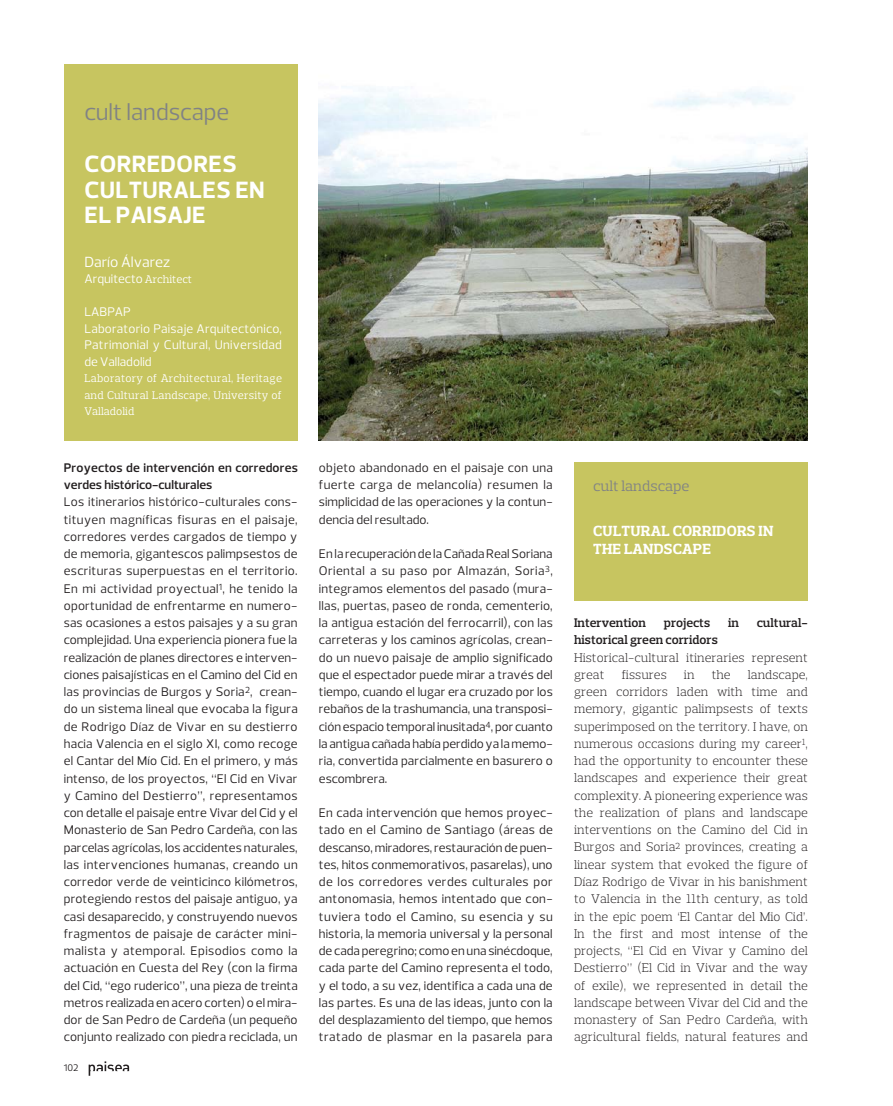
<style>
.page{position:relative;width:893px;height:1106px;background:#fff}
.page>*{position:absolute;margin:0;border:0;box-sizing:border-box;transform-origin:0 0}
.t1{font:700 24px/25.5px "Prelo";letter-spacing:.015em;color:#fff}
.t2{font:24px "Prelo";color:#808285}
.t3{font:700 15px/18px "Prelo Slab";letter-spacing:.015em;color:#fff}
.t4{font:15px "Prelo Slab";color:#808285}
.t5{font:15px "Prelo";color:#fff}
.t6{font:12.75px/17.2px "Prelo";letter-spacing:.01em;color:#231f20;text-align:justify}
.t7{font:300 12.75px/17.2px "Prelo Slab";color:#231f20}
.t8{font:12.75px/16.5px "Prelo";letter-spacing:.01em;color:#fff}
.t9{font:600 12.75px/17.2px "Prelo";letter-spacing:.015em;color:#231f20}
.t10{font:600 12.75px "Prelo Slab";color:#231f20}
.t11{font:11.25px/16.5px "Prelo Slab";letter-spacing:.015em;color:#fff;text-align:justify}
.t12{font:9.75px "Prelo";color:#231f20}
.s1{font-family:"Prelo Slab";font-size:11.25px}
</style>
<div class="page">
<div style="left:64px;top:64px;width:234px;height:376px;background:#c7c560"></div>
<img style="left:319px;top:86px;width:489px;height:354px">
<svg style="left:89px;top:1061px;width:40px;height:14px"></svg>
<div style="left:574px;top:462px;width:234px;height:138px;background:#c7c560"></div>
<h1 class="t2" style="left:84px;top:103px;width:146px">cult landscape</h1>
<h1 class="t1" style="left:85px;top:154px;width:182px">CORREDORES<br>CULTURALES EN<br>EL PAISAJE</h1>
<p class="t5" style="left:84px;top:256px;width:87px">Darío Álvarez</p>
<p class="t8" style="left:84px;top:272px;width:109px">Arquitecto <span class="s1">Architect</span></p>
<p class="t8" style="left:84px;top:305px;width:199px">LABPAP<br>Laboratorio Paisaje Arquitectónico,<br>Patrimonial y Cultural, Universidad de Valladolid</p>
<p class="t11" style="left:84px;top:371px;width:199px">Laboratory of Architectural, Heritage and Cultural Landscape, University of Valladolid</p>
<p class="t9" style="left:64px;top:460px;width:236px">Proyectos de intervención en corredores verdes histórico-culturales</p>
<p class="t6" style="left:64px;top:495px;width:236px">Los itinerarios histórico-culturales cons&shy;tituyen magníficas fisuras en el paisaje, corredores verdes cargados de tiempo y de memoria, gigantescos palimpsestos de escrituras superpuestas en el territorio.<br>En mi actividad proyectual<sup>1</sup>, he tenido la oportunidad de enfrentarme en numero&shy;sas ocasiones a estos paisajes y a su gran complejidad. Una experiencia pionera fue la realización de planes directores e interven&shy;ciones paisajísticas en el Camino del Cid en las provincias de Burgos y Soria<sup>2</sup>, crean&shy;do un sistema lineal que evocaba la figura de Rodrigo Díaz de Vivar en su destierro hacia Valencia en el siglo XI, como recoge el Cantar del Mío Cid. En el primero, y más intenso, de los proyectos, “El Cid en Vivar y Camino del Destierro”, representamos con detalle el paisaje entre Vivar del Cid y el Monasterio de San Pedro Cardeña, con las parcelas agrícolas, los accidentes naturales, las intervenciones humanas, creando un corredor verde de veinticinco kilómetros, protegiendo restos del paisaje antiguo, ya casi desaparecido, y construyendo nuevos fragmentos de paisaje de carácter mini&shy;malista y atemporal. Episodios como la actuación en Cuesta del Rey (con la firma del Cid, “ego ruderico”, una pieza de treinta metros realizada en acero corten) o el mira&shy;dor de San Pedro de Cardeña (un pequeño conjunto realizado con piedra reciclada, un</p>
<p class="t12" style="left:64px;top:1064px;width:16px">102</p>
<p class="t6" style="left:319px;top:460px;width:235px">objeto abandonado en el paisaje con una fuerte carga de melancolía) resumen la simplicidad de las operaciones y la contun&shy;dencia del resultado.</p>
<p class="t6" style="left:319px;top:546px;width:235px">En la recuperación de la Cañada Real Soriana Oriental a su paso por Almazán, Soria<sup>3</sup>, integramos elementos del pasado (mura&shy;llas, puertas, paseo de ronda, cementerio, la antigua estación del ferrocarril), con las carreteras y los caminos agrícolas, crean&shy;do un nuevo paisaje de amplio significado que el espectador puede mirar a través del tiempo, cuando el lugar era cruzado por los rebaños de la trashumancia, una transposi&shy;ción espacio temporal inusitada<sup>4</sup>, por cuanto la antigua cañada había perdido ya la memo&shy;ria, convertida parcialmente en basurero o escombrera.</p>
<p class="t6" style="left:319px;top:805px;width:235px">En cada intervención que hemos proyec&shy;tado en el Camino de Santiago (áreas de descanso, miradores, restauración de puen&shy;tes, hitos conmemorativos, pasarelas), uno de los corredores verdes culturales por antonomasia, hemos intentado que con&shy;tuviera todo el Camino, su esencia y su historia, la memoria universal y la personal de cada peregrino; como en una sinécdoque, cada parte del Camino representa el todo, y el todo, a su vez, identifica a cada una de las partes. Es una de las ideas, junto con la del desplazamiento del tiempo, que hemos tratado de plasmar en la pasarela para</p>
<p class="t4" style="left:593px;top:480px;width:98px">cult landscape</p>
<p class="t3" style="left:593px;top:523px;width:182px">CULTURAL CORRIDORS IN<br>THE LANDSCAPE</p>
<p class="t10" style="left:574px;top:618px;width:74px">Intervention</p>
<p class="t10" style="left:664px;top:618px;width:48px">projects</p>
<p class="t10" style="left:728px;top:618px;width:12px">in</p>
<p class="t10" style="left:757px;top:618px;width:53px">cultural-</p>
<p class="t10" style="left:574px;top:635px;width:145px">historical green corridors</p>
<p class="t7" style="left:574px;top:650px;width:235px">Historical-cultural itineraries represent great</p>
<p class="t7" style="left:574px;top:667px;width:235px;text-align:justify;text-indent:174px">landscape, green corridors laden with time and memory, gigantic palimpsests of texts superimposed on the territory. I have, on numerous occasions during my career<sup>1</sup>, had the opportunity to encounter these landscapes and experience their great complexity. A pioneering experience was the realization of plans and landscape interventions on the Camino del Cid in Burgos and Soria<sup>2</sup> provinces, creating a linear system that evoked the figure of Díaz Rodrigo de Vivar in his banishment to Valencia in the 11th century, as told in the epic poem ‘El Cantar del Mio Cid’.<br>In the first and most intense of the projects, “El Cid en Vivar y Camino del Destierro” (El Cid in Vivar and the way of exile), we represented in detail the landscape between Vivar del Cid and the monastery of San Pedro Cardeña, with agricultural fields, natural features and</p>
<p class="t7" style="left:622px;top:667px;width:47px">fissures</p>
<p class="t7" style="left:684px;top:667px;width:12px">in</p>
<p class="t7" style="left:712px;top:667px;width:21px">the</p>
</div>
